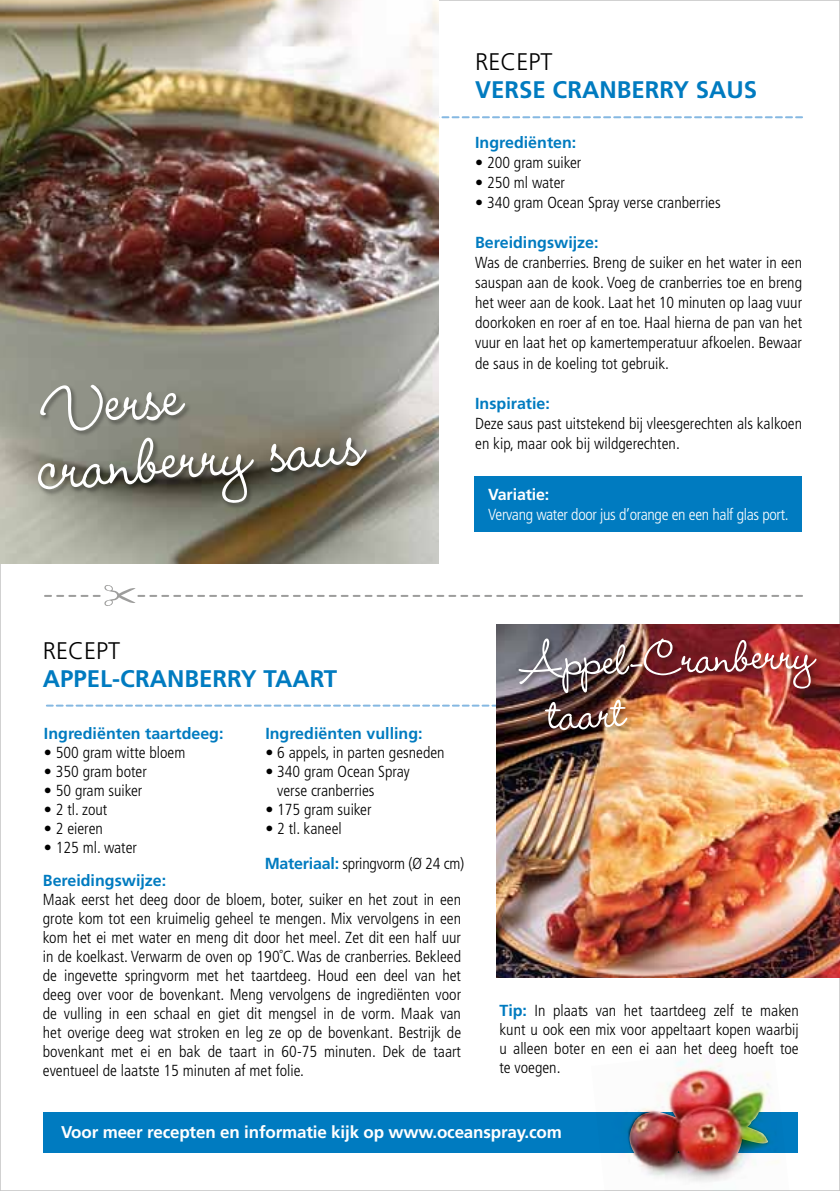
<style>
.page{position:relative;width:840px;height:1191px;background:#fff}
.page>*{position:absolute;margin:0;border:0;box-sizing:border-box;transform-origin:0 0}
.t1{font:500 83.2px/62.2px "Wendy LP";color:#fff}
.t2{font:500 58.6px/52.2px "Wendy LP";color:#fff}
.t3{font:700 24px "Frutiger";color:#007bc0}
.t4{font:300 24px "Frutiger";color:#000}
.t5{font:700 17px "Frutiger";letter-spacing:-.01em;color:#fff}
.t6{font:300 condensed 16px/19px "Frutiger";color:#000;text-align:justify}
.t7{font:700 16px "Frutiger";color:#007bc0}
.t8{font:300 condensed 16px "Frutiger";letter-spacing:-.02em;color:#fff}
.t9{font:700 16px "Frutiger";letter-spacing:-.01em;color:#fff}
.s1{font-weight:700;font-stretch:normal;color:#007bc0}
</style>
<div class="page">
<svg style="left:47px;top:704px;width:449px;height:2px"></svg>
<img style="left:496px;top:624px;width:343px;height:353px">
<div style="left:517px;top:638px;width:305px;height:98px;background:#000;opacity:.4"></div>
<div style="left:43px;top:1111px;width:754px;height:41px;background:#007bc0"></div>
<svg style="left:439px;top:116px;width:362px;height:2px"></svg>
<img style="left:0;top:0;width:438px;height:563px">
<div style="left:37px;top:383px;width:336px;height:126px;background:#000;opacity:.4"></div>
<div style="left:474px;top:476px;width:327px;height:56px;background:#007bc0"></div>
<img style="left:590px;top:1058px;width:200px;height:133px">
<img style="left:628px;top:1072px;width:139px;height:98px">
<svg style="left:45px;top:585px;width:756px;height:21px"></svg>
<h1 class="t1" style="left:30px;top:379px;width:328px;rotate:-5deg">Verse cranberry saus</h1>
<h3 class="t4" style="left:475px;top:49px;width:79px">RECEPT</h3>
<h3 class="t3" style="left:475px;top:76px;width:281px">Vers e cranberry saus</h3>
<p class="t7" style="left:475px;top:133px;width:103px">Ingrediënten:</p>
<p class="t6" style="left:475px;top:154px;width:107px">• 200 gram suiker</p>
<p class="t6" style="left:475px;top:174px;width:91px">• 250 ml water</p>
<p class="t6" style="left:475px;top:194px;width:247px">• 340 gram Ocean Spray verse cranberries</p>
<p class="t7" style="left:475px;top:233px;width:125px">Bereidingswijze:</p>
<p class="t6" style="left:475px;top:253px;width:328px;line-height:20px">Was de cranberries. Breng de suiker en het water in een sauspan aan de kook. Voeg de cranberries toe en breng het weer aan de kook. Laat het 10 minuten op laag vuur doorkoken en roer af en toe. Haal hierna de pan van het vuur en laat het op kamertemperatuur afkoelen. Bewaar de saus in de koeling tot gebruik.</p>
<p class="t7" style="left:475px;top:393px;width:76px">Inspiratie:</p>
<p class="t6" style="left:475px;top:413px;width:328px;line-height:20px">Deze saus past uitstekend bij vleesgerechten als kalkoen en kip, maar ook bij wildgerechten.</p>
<p class="t9" style="left:488px;top:485px;width:62px">Variatie:</p>
<p class="t8" style="left:488px;top:506px;width:302px">Vervang water door jus d’orange en een half glas port.</p>
<h3 class="t4" style="left:43px;top:637px;width:79px">RECEPT</h3>
<h3 class="t3" style="left:43px;top:664px;width:281px">appel-cranberry taart</h3>
<p class="t7" style="left:265px;top:723px;width:159px">Ingrediënten vulling:</p>
<p class="t6" style="left:265px;top:743px;width:181px">• 6 appels, in parten gesneden</p>
<p class="t6" style="left:277px;top:762px;width:134px;text-indent:-12px">• 340 gram Ocean Spray verse cranberries</p>
<p class="t6" style="left:265px;top:799px;width:107px">• 175 gram suiker</p>
<p class="t6" style="left:265px;top:818px;width:78px">• 2 tl. kaneel</p>
<p class="t6" style="left:264px;top:854px;width:201px"><span class="s1">Materiaal:</span> springvorm (Ø 24 cm)</p>
<p class="t7" style="left:44px;top:723px;width:181px">Ingrediënten taartdeeg:</p>
<p class="t6" style="left:44px;top:743px;width:143px">• 500 gram witte bloem</p>
<p class="t6" style="left:44px;top:762px;width:104px">• 350 gram boter</p>
<p class="t6" style="left:44px;top:781px;width:100px">• 50 gram suiker</p>
<p class="t6" style="left:44px;top:800px;width:65px">• 2 tl. zout</p>
<p class="t6" style="left:44px;top:819px;width:60px">• 2 eieren</p>
<p class="t6" style="left:44px;top:838px;width:94px">• 125 ml. water</p>
<p class="t7" style="left:43px;top:871px;width:125px">Bereidingswijze:</p>
<p class="t6" style="left:43px;top:890px;width:419px">Maak eerst het deeg door de bloem, boter, suiker en het zout in een grote kom tot een kruimelig geheel te mengen. Mix vervolgens in een kom het ei met water en meng dit door het meel. Zet dit een half uur in de koelkast. Verwarm de oven op 190˚C. Was de cranberries. Bekleed de ingevette springvorm met het taartdeeg. Houd een deel van het deeg over voor de bovenkant. Meng vervolgens de ingrediënten voor de vulling in een schaal en giet dit mengsel in de vorm. Maak van het overige deeg wat stroken en leg ze op de bovenkant. Bestrijk de bovenkant met ei en bak de taart in 60-75 minuten. Dek de taart eventueel de laatste 15 minuten af met folie.</p>
<h2 class="t2" style="left:546px;top:637px;width:269px;text-indent:-27px;rotate:-2deg">Appel-Cranberry taart</h2>
<p class="t6" style="left:499px;top:1001px;width:301px"><span class="s1">Tip:</span> In plaats van het taartdeeg zelf te maken kunt u ook een mix voor appeltaart kopen waarbij u alleen boter en een ei aan het deeg hoeft toe te voegen.</p>
<p class="t5" style="left:61px;top:1121px;width:502px">Voor meer recepten en informatie kijk op www.oceanspray.com</p>
</div>
